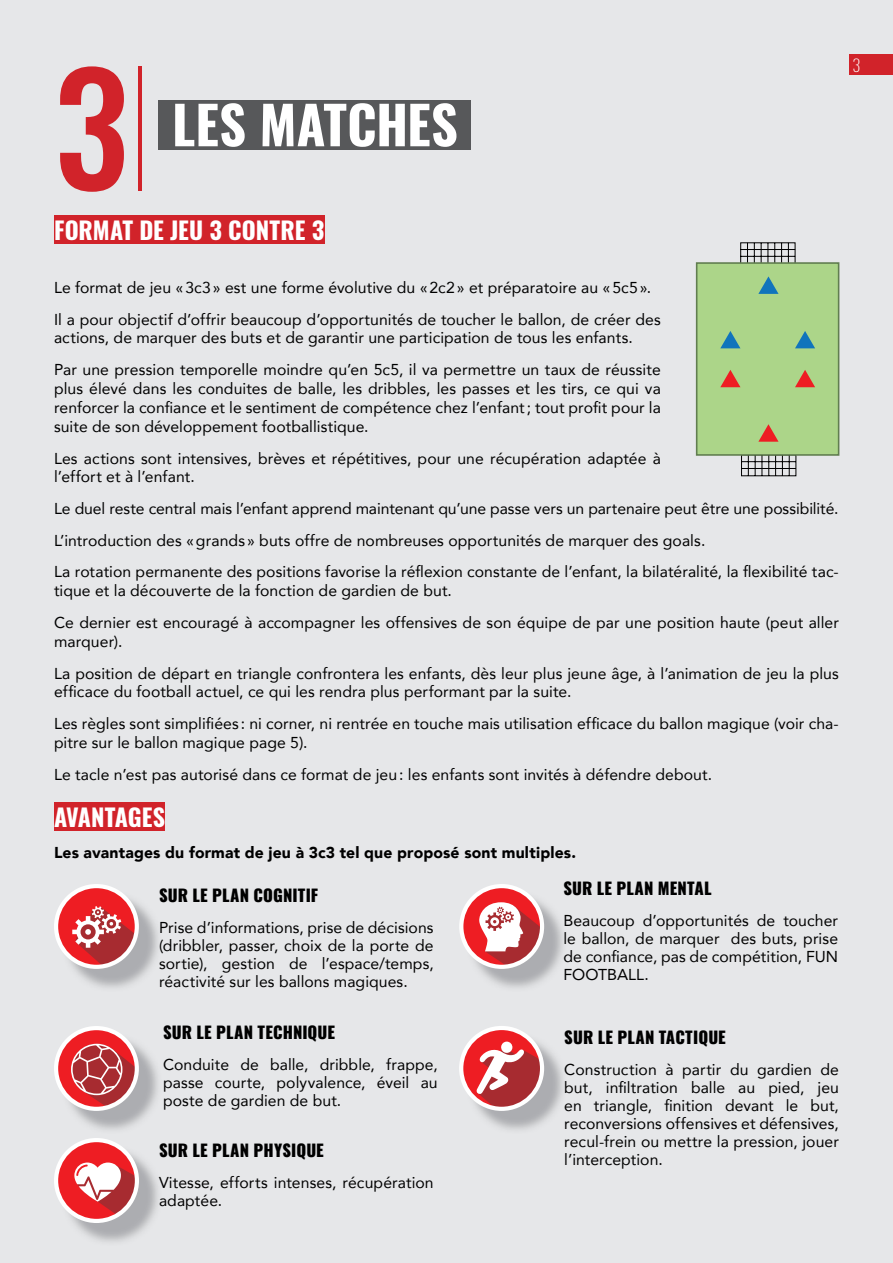
<style>
.page{position:relative;width:893px;height:1263px;background:#e6e7e9}
.page>*{position:absolute;margin:0;border:0;box-sizing:border-box;transform-origin:0 0}
.t1{font:500 150.9px "Oswald";color:#d1232a}
.t2{font:700 52.5px "Oswald";color:#fff}
.t3{font:700 24px "Oswald";color:#fff}
.t4{font:800 16.5px "Oswald";letter-spacing:.01em;color:#000}
.t5{font:200 16.5px "Oswald";color:#fff}
.t6{font:15.75px/18px "Avenir";letter-spacing:.005em;color:#000}
.t7{font:900 15.75px "Avenir";letter-spacing:.01em;color:#000}
</style>
<div class="page">
<div style="left:850px;top:54px;width:43px;height:21px;background:#d1232a"></div>
<div style="left:54px;top:215px;width:270px;height:29px;background:#d1232a"></div>
<div style="left:697px;top:263px;width:142px;height:192px;background:#acd589"></div>
<div style="left:696px;top:262px;width:143px;height:194px;border:2px solid #617e50"></div>
<svg style="left:720px;top:242px;width:95px;height:234px"></svg>
<div style="left:54px;top:802px;width:111px;height:29px;background:#d1232a"></div>
<svg style="left:54px;top:884px;width:85px;height:85px"></svg>
<svg style="left:459px;top:1026px;width:85px;height:85px"></svg>
<svg style="left:54px;top:1026px;width:85px;height:85px"></svg>
<svg style="left:459px;top:884px;width:85px;height:85px"></svg>
<svg style="left:54px;top:1138px;width:85px;height:85px"></svg>
<div style="left:159px;top:101px;width:312px;height:49px;background:#57585a"></div>
<hr style="left:138px;top:67px;width:4px;height:124px;background:#d1232a">
<h1 class="t1" style="left:54px;top:23px;width:76px">3</h1>
<h2 class="t2" style="left:172px;top:88px;width:287px">LES MATCHES</h2>
<h3 class="t3" style="left:54px;top:213px;width:272px">FORMAT DE JEU 3 CONTRE 3</h3>
<p class="t5" style="left:852px;top:54px;width:10px">3</p>
<p class="t6" style="left:54px;top:271px;width:608px;line-height:31.7px">Le format de jeu « 3c3 » est une forme évolutive du « 2c2 » et préparatoire au « 5c5 ».<br>Il a pour objectif d’offrir beaucoup d’opportunités de toucher le ballon, de créer des</p>
<p class="t6" style="left:54px;top:322px;width:608px;line-height:31.7px">actions, de marquer des buts et de garantir une participation de tous les enfants.<br>Par une pression temporelle moindre qu’en 5c5, il va permettre un taux de réussite</p>
<p class="t6" style="left:54px;top:379px;width:608px;line-height:18.9px;text-align:justify">plus élevé dans les conduites de balle, les dribbles, les passes et les tirs, ce qui va renforcer la confiance et le sentiment de compétence chez l’enfant ; tout profit pour la suite de son développement footballistique.</p>
<p class="t6" style="left:54px;top:448px;width:608px;line-height:18.9px">Les actions sont intensives, brèves et répétitives, pour une récupération adaptée à l’effort et à l’enfant.</p>
<p class="t6" style="left:54px;top:492px;width:786px;line-height:31.7px">Le duel reste central mais l’enfant apprend maintenant qu’une passe vers un partenaire peut être une possibilité.<br>L’introduction des « grands » buts offre de nombreuses opportunités de marquer des goals.<br>La rotation permanente des positions favorise la réflexion constante de l’enfant, la bilatéralité, la flexibilité tac-</p>
<p class="t6" style="left:54px;top:574px;width:786px;line-height:31.7px">tique et la découverte de la fonction de gardien de but.<br>Ce dernier est encouragé à accompagner les offensives de son équipe de par une position haute (peut aller</p>
<p class="t6" style="left:54px;top:625px;width:786px;line-height:31.7px">marquer).<br>La position de départ en triangle confrontera les enfants, dès leur plus jeune âge, à l’animation de jeu la plus</p>
<p class="t6" style="left:54px;top:676px;width:786px;line-height:31.7px">efficace du football actuel, ce qui les rendra plus performant par la suite.<br>Les règles sont simplifiées : ni corner, ni rentrée en touche mais utilisation efficace du ballon magique (voir cha-</p>
<p class="t6" style="left:54px;top:726px;width:660px;line-height:31.7px">pitre sur le ballon magique page 5).<br>Le tacle n’est pas autorisé dans ce format de jeu : les enfants sont invités à défendre debout.</p>
<h3 class="t3" style="left:54px;top:801px;width:112px">AVANTAGES</h3>
<p class="t7" style="left:54px;top:839px;width:523px">Les avantages du format de jeu à 3c3 tel que proposé sont multiples.</p>
<p class="t4" style="left:159px;top:884px;width:161px">SUR LE PLAN COGNITIF</p>
<p class="t6" style="left:159px;top:918px;width:276px;text-align:justify">Prise d’informations, prise de décisions (dribbler, passer, choix de la porte de sortie), gestion de l’espace/temps, réactivité sur les ballons magiques.</p>
<p class="t4" style="left:163px;top:1021px;width:174px">SUR LE PLAN TECHNIQUE</p>
<p class="t6" style="left:163px;top:1055px;width:276px;text-align:justify">Conduite de balle, dribble, frappe, passe courte, polyvalence, éveil au poste de gardien de but.</p>
<p class="t4" style="left:563px;top:877px;width:150px">SUR LE PLAN MENTAL</p>
<p class="t6" style="left:563px;top:911px;width:276px;text-align:justify">Beaucoup d’opportunités de toucher le ballon, de marquer des buts, prise de confiance, pas de compétition, FUN FOOTBALL.</p>
<p class="t4" style="left:564px;top:1026px;width:163px">SUR LE PLAN TACTIQUE</p>
<p class="t6" style="left:564px;top:1060px;width:276px;text-align:justify">Construction à partir du gardien de but, infiltration balle au pied, jeu en triangle, finition devant le but, reconversions offensives et défensives, recul-frein ou mettre la pression, jouer l’interception.</p>
<p class="t4" style="left:159px;top:1138px;width:166px">SUR LE PLAN PHYSIQUE</p>
<p class="t6" style="left:159px;top:1172px;width:276px">vitesse, efforts intenses, récupération adaptée.</p>
</div>
